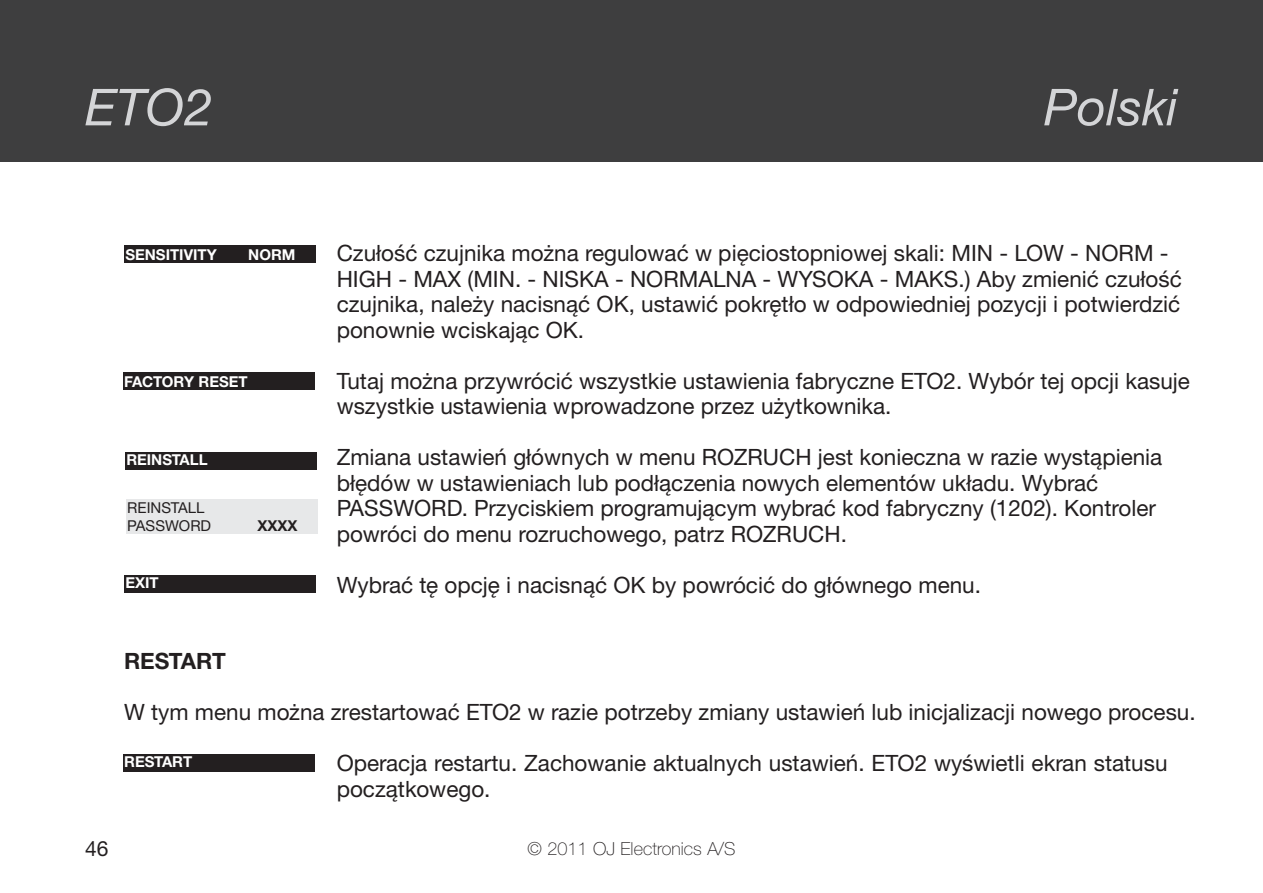
<style>
.page{position:relative;width:1263px;height:893px;background:#fff}
.page>*{position:absolute;margin:0;border:0;box-sizing:border-box;transform-origin:0 0}
.t1{font:italic 51px "Helvetica Neue";color:#d4d5d7}
.t2{font:22.5px/25.5px "Helvetica Neue LTW1 G";color:#231f20}
.t3{font:700 22.5px "Helvetica Neue LTW1 G";color:#231f20}
.t4{font:21px "Helvetica Neue";color:#231f20}
.t5{font:100 18px "Helvetica Neue LTW1 G";color:#231f20}
.t6{font:700 15px "Helvetica Neue LTW1 G";color:#fff}
.t7{font:15px/18px "Helvetica Neue LTW1 G";color:#231f20}
.t8{font:700 15px "Helvetica Neue LTW1 G";color:#231f20}
</style>
<div class="page">
<div style="left:0;top:0;width:1263px;height:162px;background:#3e3e3f"></div>
<div style="left:123px;top:754px;width:192px;height:18px;background:#231f20"></div>
<div style="left:126px;top:499px;width:192px;height:35px;background:#e7e8e9"></div>
<div style="left:125px;top:452px;width:192px;height:17px;background:#231f20"></div>
<div style="left:123px;top:372px;width:192px;height:18px;background:#231f20"></div>
<div style="left:124px;top:245px;width:192px;height:18px;background:#231f20"></div>
<div style="left:124px;top:575px;width:192px;height:18px;background:#231f20"></div>
<h1 class="t1" style="left:85px;top:77px;width:129px">ETO2</h1>
<h1 class="t1" style="left:1044px;top:77px;width:136px">Polski</h1>
<p class="t6" style="left:125px;top:249px;width:93px">SENSITIVITY</p>
<p class="t6" style="left:248px;top:249px;width:49px">NORM</p>
<p class="t6" style="left:124px;top:377px;width:125px">FACTORY RESET</p>
<p class="t6" style="left:126px;top:455px;width:83px">REINSTALL</p>
<p class="t7" style="left:127px;top:500px;width:85px">REINSTALL<br>PASSWORD</p>
<p class="t6" style="left:125px;top:578px;width:35px">EXIT</p>
<p class="t8" style="left:257px;top:520px;width:42px">XXXX</p>
<p class="t2" style="left:337px;top:242px;width:847px">Czułość czujnika można regulować w pięciostopniowej skali: MIN - LOW - NORM - HIGH - MAX (MIN. - NISKA - NORMALNA - WYSOKA - MAKS.) Aby zmienić czułość czujnika, należy nacisnąć OK, ustawić pokrętło w odpowiedniej pozycji i potwierdzić ponownie wciskając OK.</p>
<p class="t2" style="left:337px;top:370px;width:855px">Tutaj można przywrócić wszystkie ustawienia fabryczne ETO2. Wybór tej opcji kasuje wszystkie ustawienia wprowadzone przez użytkownika.</p>
<p class="t2" style="left:337px;top:446px;width:827px">Zmiana ustawień głównych w menu ROZRUCH jest konieczna w razie wystąpienia błędów w ustawieniach lub podłączenia nowych elementów układu. Wybrać PASSWORD. Przyciskiem programującym wybrać kod fabryczny (1202). Kontroler powróci do menu rozruchowego, patrz ROZRUCH.</p>
<p class="t2" style="left:337px;top:574px;width:646px">Wybrać tę opcję i nacisnąć OK by powrócić do głównego menu.</p>
<p class="t3" style="left:124px;top:653px;width:103px">RESTART</p>
<p class="t2" style="left:124px;top:701px;width:1073px">W tym menu można zrestartować ETO2 w razie potrzeby zmiany ustawień lub inicjalizacji nowego procesu.</p>
<p class="t2" style="left:337px;top:752px;width:832px">Operacja restartu. Zachowanie aktualnych ustawień. ETO2 wyświetli ekran statusu początkowego.</p>
<p class="t6" style="left:124px;top:757px;width:69px">RESTART</p>
<p class="t4" style="left:85px;top:841px;width:25px">46</p>
<p class="t5" style="left:528px;top:843px;width:209px">© 2011 OJ Electronics A/S</p>
</div>
